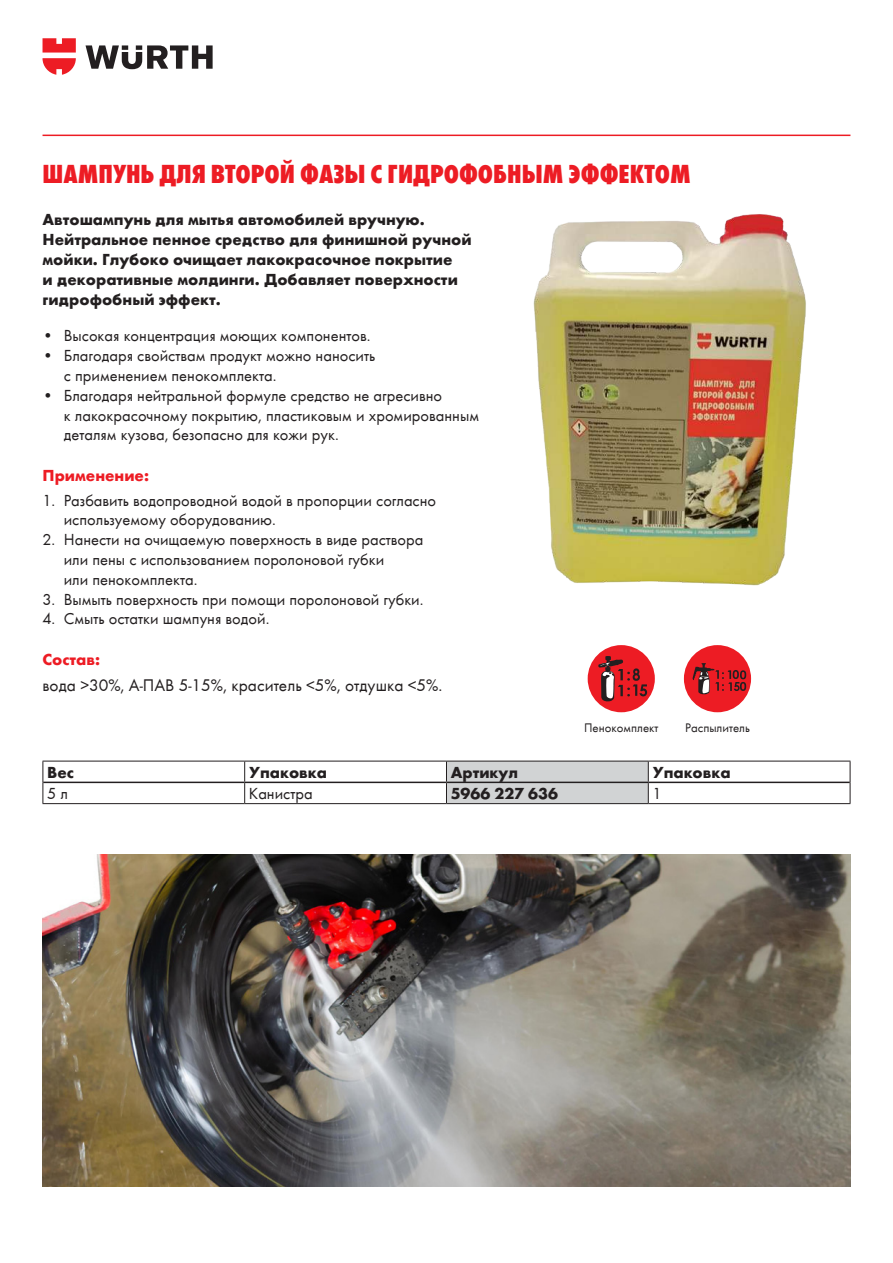
<style>
.page{position:relative;width:893px;height:1263px;background:#fff}
.page>*{position:absolute;margin:0;border:0;box-sizing:border-box;transform-origin:0 0}
.t1{font:27px "Wuerth Extra Bold Cond Caps";color:#ed1c24}
.t2{font:17.4px "Wuerth";color:#231f20}
.t3{font:16.5px/19.8px "Wuerth";color:#231f20}
.t4{font:700 16.5px/19.8px "Wuerth";color:#231f20}
.t5{font:700 16.5px "Wuerth";color:#ed1c24}
.t6{font:12.75px "Wuerth";color:#231f20}
</style>
<div class="page">
<svg style="left:86px;top:45px;width:127px;height:24px"></svg>
<svg style="left:43px;top:38px;width:33px;height:37px"></svg>
<hr style="left:43px;top:135px;width:807px;height:1px;background:#ed1c24">
<div style="left:588px;top:645px;width:67px;height:67px;background:#ed1c24;border-radius:50%"></div>
<div style="left:684px;top:645px;width:67px;height:67px;background:#ed1c24;border-radius:50%"></div>
<hr style="left:43px;top:761px;width:202px;height:1px;background:#231f20">
<hr style="left:245px;top:761px;width:201px;height:1px;background:#231f20">
<hr style="left:648px;top:761px;width:202px;height:1px;background:#231f20">
<svg style="left:43px;top:761px;width:1px;height:42px"></svg>
<svg style="left:244px;top:761px;width:1px;height:42px"></svg>
<svg style="left:446px;top:761px;width:203px;height:42px;background:#cacccd"></svg>
<svg style="left:850px;top:761px;width:1px;height:42px"></svg>
<hr style="left:43px;top:803px;width:202px;height:1px;background:#231f20">
<hr style="left:245px;top:803px;width:201px;height:1px;background:#231f20">
<hr style="left:446px;top:803px;width:202px;height:1px;background:#231f20">
<hr style="left:648px;top:803px;width:202px;height:1px;background:#231f20">
<hr style="left:43px;top:782px;width:202px;height:1px;background:#231f20">
<hr style="left:245px;top:782px;width:201px;height:1px;background:#231f20">
<hr style="left:446px;top:782px;width:202px;height:1px;background:#231f20">
<hr style="left:648px;top:782px;width:202px;height:1px;background:#231f20">
<img style="left:533px;top:214px;width:273px;height:372px">
<svg style="left:598px;top:656px;width:49px;height:45px"></svg>
<svg style="left:693px;top:663px;width:53px;height:31px"></svg>
<img style="left:43px;top:855px;width:807px;height:331px">
<h1 class="t1" style="left:43px;top:155px;width:650px">Шампунь для второй фазы с гидрофобным эффектом</h1>
<p class="t4" style="left:43px;top:209px;width:431px">Автошампунь для мытья автомобилей вручную.<br>Нейтральное пенное средство для финишной ручной мойки. Глубоко очищает лакокрасочное покрытие<br>и декоративные молдинги. Добавляет поверхности гидрофобный эффект.</p>
<p class="t3" style="left:43px;top:325px;width:329px">• Высокая концентрация моющих компонентов.</p>
<p class="t3" style="left:64px;top:345px;width:313px;text-indent:-21px">• Благодаря свойствам продукт можно наносить с применением пенокомплекта.</p>
<p class="t3" style="left:64px;top:385px;width:417px;text-indent:-21px">• Благодаря нейтральной формуле средство не агресивно<br>к лакокрасочному покрытию, пластиковым и хромированным деталям кузова, безопасно для кожи рук.</p>
<p class="t5" style="left:43px;top:464px;width:108px">Применение:</p>
<p class="t3" style="left:64px;top:489px;width:374px;text-indent:-21px">1. Разбавить водопроводной водой в пропорции согласно используемому оборудованию.</p>
<p class="t3" style="left:64px;top:529px;width:361px;text-indent:-21px">2. Нанести на очищаемую поверхность в виде раствора или пены с использованием поролоновой губки<br>или пенокомплекта.</p>
<p class="t3" style="left:43px;top:588px;width:383px">3. Вымыть поверхность при помощи поролоновой губки.</p>
<p class="t3" style="left:43px;top:608px;width:228px">4. Смыть остатки шампуня водой.</p>
<p class="t5" style="left:43px;top:648px;width:59px">Состав:</p>
<p class="t2" style="left:43px;top:673px;width:401px">вода &gt;30%, А-ПАВ 5-15%, краситель &lt;5%, отдушка &lt;5%.</p>
<p class="t6" style="left:584px;top:719px;width:76px">Пенокомплект</p>
<p class="t6" style="left:685px;top:719px;width:66px">Распылитель</p>
<p class="t4" style="left:47px;top:761px;width:28px">Вес</p>
<p class="t4" style="left:249px;top:761px;width:80px">Упаковка</p>
<p class="t4" style="left:451px;top:761px;width:69px">Артикул</p>
<p class="t4" style="left:652px;top:761px;width:80px">Упаковка</p>
<p class="t3" style="left:47px;top:783px;width:22px">5 л</p>
<p class="t3" style="left:249px;top:783px;width:65px">Канистра</p>
<p class="t4" style="left:451px;top:783px;width:109px">5966 227 636</p>
<p class="t3" style="left:652px;top:784px;width:11px">1</p>
</div>
